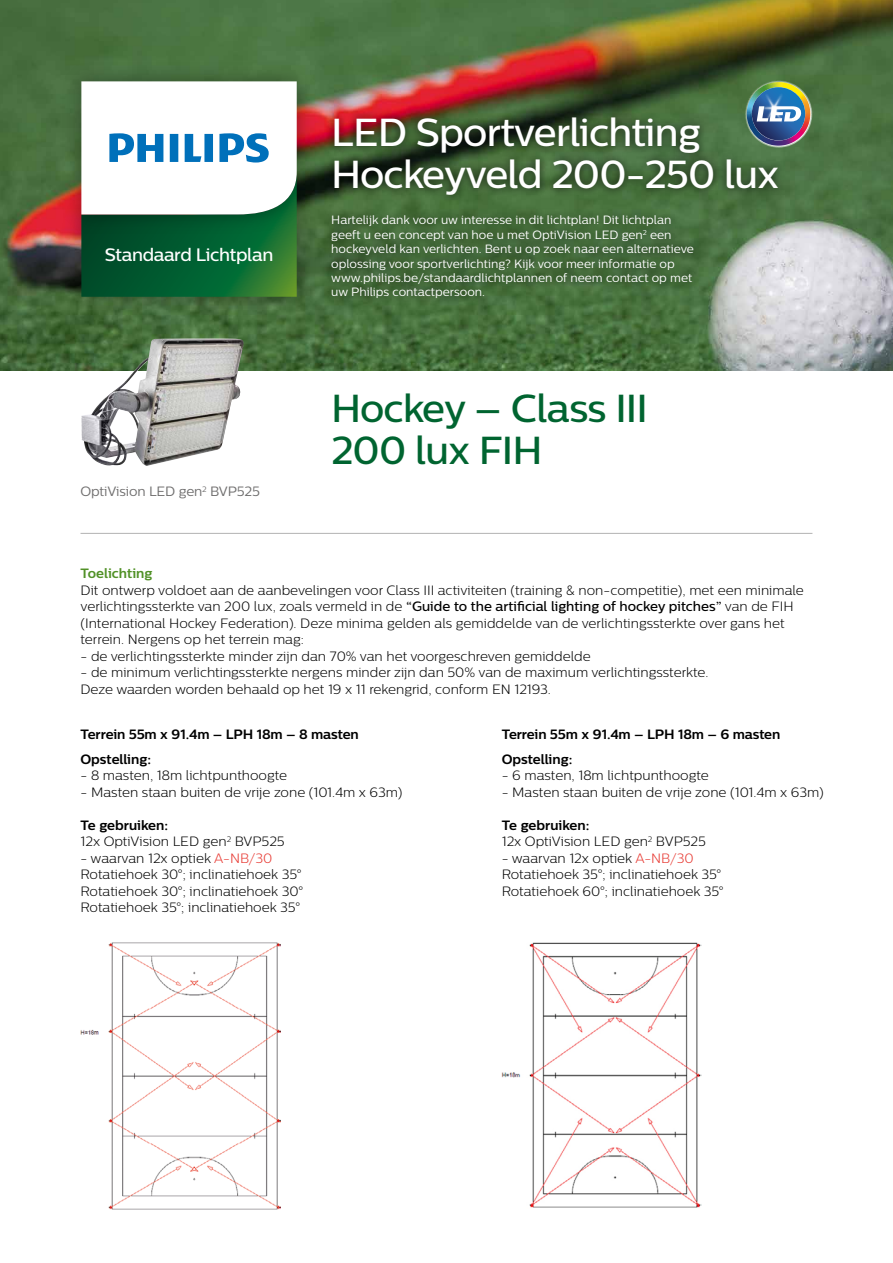
<style>
.page{position:relative;width:893px;height:1263px;background:#fff}
.page>*{position:absolute;margin:0;border:0;box-sizing:border-box;transform-origin:0 0}
.t1{font:500 39px/42px "Centrale Sans";letter-spacing:-.02em;color:#fff}
.t2{font:500 39px/42px "Centrale Sans";letter-spacing:-.02em;color:#006430}
.t3{font:500 18px "Centrale Sans";letter-spacing:-.02em;color:#fff}
.t4{font:300 13.5px/16.5px "Centrale Sans";color:#000}
.t5{font:700 13.5px "Centrale Sans";letter-spacing:-.01em;color:#000}
.t6{font:13.5px "Centrale Sans";letter-spacing:-.01em;color:#706f6f}
.t7{font:700 13.5px "Centrale Sans";color:#519127}
.t8{font:12px/14.4px "Centrale Sans";color:#fff}
.s1{font-weight:500}
.s2{font-weight:700}
.s3{color:#e7362f}
</style>
<div class="page">
<img style="left:0;top:0;width:893px;height:370px">
<img style="left:81px;top:942px;width:200px;height:268px">
<img style="left:501px;top:942px;width:200px;height:266px">
<img style="left:81px;top:338px;width:163px;height:128px">
<svg style="left:745px;top:80px;width:67px;height:68px"></svg>
<svg style="left:747px;top:82px;width:62px;height:64px;background:#6d8b8c"></svg>
<hr style="left:81px;top:533px;width:731px;height:1px;background:#b3b2b2">
<div style="left:323px;top:207px;width:379px;height:99px;background:#000;opacity:.75"></div>
<div style="left:326px;top:109px;width:460px;height:94px;background:#000;opacity:.75"></div>
<img style="left:56px;top:241px;width:267px;height:82px">
<img style="left:56px;top:56px;width:267px;height:185px">
<svg style="left:81px;top:81px;width:216px;height:216px"></svg>
<h2 class="t3" style="left:105px;top:244px;width:170px">Standaard Lichtplan</h2>
<p class="t6" style="left:81px;top:484px;width:181px">OptiVision LED gen<sup>2</sup> BVP525</p>
<h1 class="t1" style="left:331px;top:111px;width:449px">LED Sportverlichting<br>Hockeyveld 200-250 lux</h1>
<p class="t8" style="left:331px;top:213px;width:364px">Hartelijk dank voor uw interesse in dit lichtplan! Dit lichtplan geeft u een concept van hoe u met OptiVision LED gen<sup>2</sup> een hockeyveld kan verlichten. Bent u op zoek naar een alternatieve oplossing voor sportverlichting? Kijk voor meer informatie op www.philips.be/standaardlichtplannen of neem contact op met uw Philips contactpersoon.</p>
<h1 class="t2" style="left:331px;top:386px;width:318px">Hockey – Class III<br>200 lux FIH</h1>
<p class="t7" style="left:81px;top:565px;width:74px">Toelichting</p>
<p class="t4" style="left:81px;top:582px;width:725px">Dit ontwerp voldoet aan de aanbevelingen voor Class III activiteiten (training &amp; non-competitie), met een minimale verlichtingssterkte van 200 lux, zoals vermeld in de <span class="s1">“Guide to the artificial lighting of hockey pitches”</span> van de FIH (International Hockey Federation). Deze minima gelden als gemiddelde van de verlichtingssterkte over gans het terrein. Nergens op het terrein mag:</p>
<p class="t4" style="left:81px;top:648px;width:512px">- de verlichtingssterkte minder zijn dan 70% van het voorgeschreven gemiddelde</p>
<p class="t4" style="left:81px;top:664px;width:629px">- de minimum verlichtingssterkte nergens minder zijn dan 50% van de maximum verlichtingssterkte.<br>Deze waarden worden behaald op het 19 x 11 rekengrid, conform EN 12193.</p>
<p class="t5" style="left:81px;top:726px;width:280px">Terrein 55m x 91.4m – LPH 18m – 8 masten</p>
<p class="t5" style="left:502px;top:726px;width:280px">Terrein 55m x 91.4m – LPH 18m – 6 masten</p>
<p class="t5" style="left:81px;top:751px;width:72px">Opstelling:</p>
<p class="t4" style="left:81px;top:767px;width:208px">- 8 masten, 18m lichtpunthoogte</p>
<p class="t4" style="left:81px;top:784px;width:323px">- Masten staan buiten de vrije zone (101.4m x 63m)</p>
<p class="t4" style="left:81px;top:817px;width:206px"><span class="s2">Te gebruiken:<br></span>12x OptiVision LED gen<sup>2</sup> BVP525</p>
<p class="t4" style="left:81px;top:850px;width:224px">- waarvan 12x optiek <span class="s3">A-NB/30<br></span>Rotatiehoek 30°; inclinatiehoek 35° Rotatiehoek 30°; inclinatiehoek 30° Rotatiehoek 35°; inclinatiehoek 35°</p>
<p class="t5" style="left:502px;top:751px;width:72px">Opstelling:</p>
<p class="t4" style="left:502px;top:767px;width:209px">- 6 masten, 18m lichtpunthoogte</p>
<p class="t4" style="left:502px;top:784px;width:323px">- Masten staan buiten de vrije zone (101.4m x 63m)</p>
<p class="t4" style="left:502px;top:817px;width:206px"><span class="s2">Te gebruiken:<br></span>12x OptiVision LED gen<sup>2</sup> BVP525</p>
<p class="t4" style="left:502px;top:850px;width:223px">- waarvan 12x optiek <span class="s3">A-NB/30<br></span>Rotatiehoek 35°; inclinatiehoek 35°<br>Rotatiehoek 60°; inclinatiehoek 35°</p>
</div>
